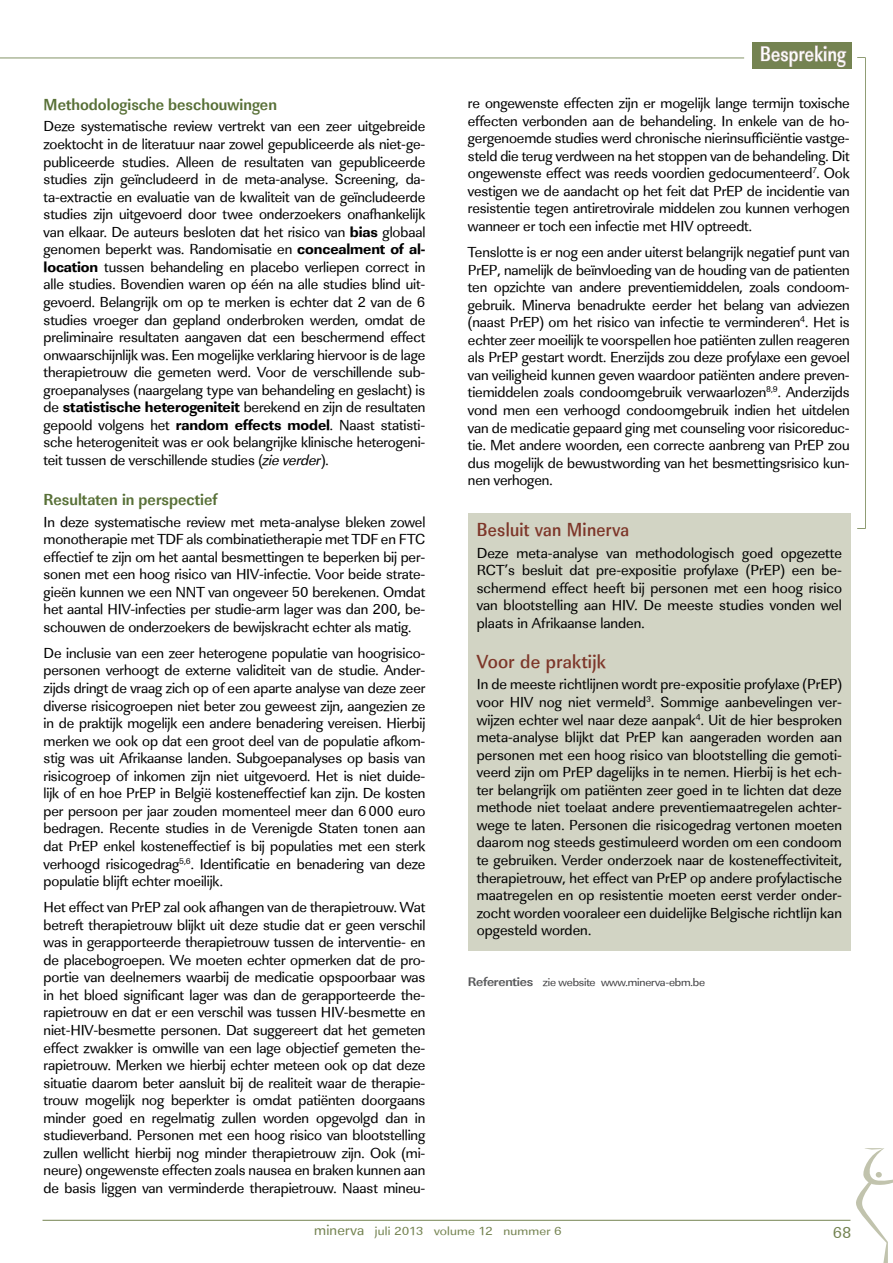
<style>
.page{position:relative;width:893px;height:1263px;background:#fff}
.page>*{position:absolute;margin:0;border:0;box-sizing:border-box;transform-origin:0 0}
.t1{font:500 21.45px "Linear Std Nr";letter-spacing:.015em;color:#fff;scale:.91 1}
.t2{font:500 19.5px "Linear Std Nr";letter-spacing:.015em;color:#7d3629}
.t3{font:500 19.5px "Linear Std Cd";letter-spacing:.015em;color:#7d3629}
.t4{font:700 16.5px "Linear Std Cd";color:#587037}
.t5{font:16.5px "Linear Std";color:#748351}
.t6{font:15px/17.5px "Linear Std";letter-spacing:-.01em;color:#000;text-align:justify}
.t7{font:12.15px "Linear Std";letter-spacing:.01em;color:#748351;scale:1.11 1}
.t8{font:11.4px "Linear Std";letter-spacing:-.02em;color:#414042;scale:1.05 1}
.s1{font-family:"Linear Std Xbold"}
.s2{font-style:italic}
.s3{font-weight:700;font-size:12.9px;color:#58595b}
.s4{font-size:15px}
</style>
<div class="page">
<hr style="left:43px;top:1220px;width:807px;height:1px;background:#748351">
<div style="left:752px;top:43px;width:100px;height:26px;background:#748351"></div>
<svg style="left:761px;top:45px;width:86px;height:23px"></svg>
<div style="left:468px;top:513px;width:382px;height:438px;background:#d2d4c4"></div>
<hr style="left:0;top:58px;width:744px;height:1px;background:#667942">
<hr style="left:865px;top:58px;width:1px;height:471px;background:#667942">
<svg style="left:856px;top:1148px;width:37px;height:115px"></svg>
<p class="t4" style="left:44px;top:94px;width:235px">Methodologische beschouwingen</p>
<p class="t6" style="left:44px;top:118px;width:383px">Deze systematische review vertrekt van een zeer uitgebreide zoektocht in de literatuur naar zowel gepubliceerde als niet-ge&shy;publiceerde studies. Alleen de resultaten van gepubliceerde studies zijn geïncludeerd in de meta-analyse. Screening, da&shy;ta-extractie en evaluatie van de kwaliteit van de geïncludeerde studies zijn uitgevoerd door twee onderzoekers onafhankelijk van elkaar. De auteurs besloten dat het risico van <span class="s1">bias</span> globaal genomen beperkt was. Randomisatie en <span class="s1">concealment of al&shy;location</span> tussen behandeling en placebo verliepen correct in alle studies. Bovendien waren op één na alle studies blind uit&shy;gevoerd. Belangrijk om op te merken is echter dat 2 van de 6 studies vroeger dan gepland onderbroken werden, omdat de preliminaire resultaten aangaven dat een beschermend effect onwaarschijnlijk was. Een mogelijke verklaring hiervoor is de lage therapietrouw die gemeten werd. Voor de verschillende sub&shy;groepanalyses (naargelang type van behandeling en geslacht) is de <span class="s1">statistische heterogeniteit</span> berekend en zijn de resultaten gepoold volgens het <span class="s1">random effects model</span>. Naast statisti&shy;sche heterogeniteit was er ook belangrijke klinische heterogeni&shy;teit tussen de verschillende studies (<span class="s2">zie verder</span>).</p>
<p class="t4" style="left:44px;top:489px;width:175px">Resultaten in perspectief</p>
<p class="t6" style="left:44px;top:513px;width:383px">In deze systematische review met meta-analyse bleken zowel monotherapie met TDF als combinatietherapie met TDF en FTC effectief te zijn om het aantal besmettingen te beperken bij per&shy;sonen met een hoog risico van HIV-infectie. Voor beide strate&shy;gieën kunnen we een NNT van ongeveer 50 berekenen. Omdat het aantal HIV-infecties per studie-arm lager was dan 200, be&shy;schouwen de onderzoekers de bewijskracht echter als matig.</p>
<p class="t6" style="left:44px;top:644px;width:383px">De inclusie van een zeer heterogene populatie van hoogrisico&shy;personen verhoogt de externe validiteit van de studie. Ander&shy;zijds dringt de vraag zich op of een aparte analyse van deze zeer diverse risicogroepen niet beter zou geweest zijn, aangezien ze in de praktijk mogelijk een andere benadering vereisen. Hierbij merken we ook op dat een groot deel van de populatie afkom&shy;stig was uit Afrikaanse landen. Subgoepanalyses op basis van risicogroep of inkomen zijn niet uitgevoerd. Het is niet duide&shy;lijk of en hoe PrEP in België kosteneffectief kan zijn. De kosten per persoon per jaar zouden momenteel meer dan 6000 euro bedragen. Recente studies in de Verenigde Staten tonen aan dat PrEP enkel kosteneffectief is bij populaties met een sterk verhoogd risicogedrag<sup>5,6</sup>. Identificatie en benadering van deze populatie blijft echter moeilijk.</p>
<p class="t6" style="left:44px;top:898px;width:383px">Het effect van PrEP zal ook afhangen van de therapietrouw. Wat betreft therapietrouw blijkt uit deze studie dat er geen verschil was in gerapporteerde therapietrouw tussen de interventie- en de placebogroepen. We moeten echter opmerken dat de pro&shy;portie van deelnemers waarbij de medicatie opspoorbaar was in het bloed significant lager was dan de gerapporteerde the&shy;rapietrouw en dat er een verschil was tussen HIV-besmette en niet-HIV-besmette personen. Dat suggereert dat het gemeten effect zwakker is omwille van een lage objectief gemeten the&shy;rapietrouw. Merken we hierbij echter meteen ook op dat deze situatie daarom beter aansluit bij de realiteit waar de therapie&shy;trouw mogelijk nog beperkter is omdat patiënten doorgaans minder goed en regelmatig zullen worden opgevolgd dan in studieverband. Personen met een hoog risico van blootstelling zullen wellicht hierbij nog minder therapietrouw zijn. Ook (mi&shy;neure) ongewenste effecten zoals nausea en braken kunnen aan de basis liggen van verminderde therapietrouw. Naast mineu-</p>
<h1 class="t1" style="left:760px;top:41px;width:96px">Bespreking</h1>
<p class="t6" style="left:468px;top:94px;width:383px">re ongewenste effecten zijn er mogelijk lange termijn toxische effecten verbonden aan de behandeling. In enkele van de ho&shy;gergenoemde studies werd chronische nierinsufficiëntie vastge&shy;steld die terug verdween na het stoppen van de behandeling. Dit ongewenste effect was reeds voordien gedocumenteerd<sup>7</sup>. Ook vestigen we de aandacht op het feit dat PrEP de incidentie van resistentie tegen antiretrovirale middelen zou kunnen verhogen wanneer er toch een infectie met HIV optreedt.</p>
<p class="t6" style="left:468px;top:243px;width:383px">Tenslotte is er nog een ander uiterst belangrijk negatief punt van PrEP, namelijk de beïnvloeding van de houding van de patienten ten opzichte van andere preventiemiddelen, zoals condoom&shy;gebruik. Minerva benadrukte eerder het belang van adviezen (naast PrEP) om het risico van infectie te verminderen<sup>4</sup>. Het is echter zeer moeilijk te voorspellen hoe patiënten zullen reageren als PrEP gestart wordt. Enerzijds zou deze profylaxe een gevoel van veiligheid kunnen geven waardoor patiënten andere preven&shy;tiemiddelen zoals condoomgebruik verwaarlozen<sup>8,9</sup>. Anderzijds vond men een verhoogd condoomgebruik indien het uitdelen van de medicatie gepaard ging met counseling voor risicoreduc&shy;tie. Met andere woorden, een correcte aanbreng van PrEP zou dus mogelijk de bewustwording van het besmettingsrisico kun&shy;nen verhogen.</p>
<h2 class="t2" style="left:477px;top:518px;width:154px">Besluit van Minerva</h2>
<p class="t6" style="left:477px;top:544px;width:367px">Deze meta-analyse van methodologisch goed opgezette RCT’s besluit dat pre-expositie profylaxe (PrEP) een be&shy;schermend effect heeft bij personen met een hoog risico van blootstelling aan HIV. De meeste studies vonden wel plaats in Afrikaanse landen.</p>
<h2 class="t3" style="left:477px;top:649px;width:131px">Voor de praktijk</h2>
<p class="t6" style="left:477px;top:676px;width:367px">In de meeste richtlijnen wordt pre-expositie profylaxe (PrEP) voor HIV nog niet vermeld<sup>3</sup>. Sommige aanbevelingen ver&shy;wijzen echter wel naar deze aanpak<sup>4</sup>. Uit de hier besproken meta-analyse blijkt dat PrEP kan aangeraden worden aan personen met een hoog risico van blootstelling die gemoti&shy;veerd zijn om PrEP dagelijks in te nemen. Hierbij is het ech&shy;ter belangrijk om patiënten zeer goed in te lichten dat deze methode niet toelaat andere preventiemaatregelen achter&shy;wege te laten. Personen die risicogedrag vertonen moeten daarom nog steeds gestimuleerd worden om een condoom te gebruiken. Verder onderzoek naar de kosteneffectiviteit, therapietrouw, het effect van PrEP op andere profylactische maatregelen en op resistentie moeten eerst verder onder&shy;zocht worden vooraleer een duidelijke Belgische richtlijn kan opgesteld worden.</p>
<p class="t8" style="left:468px;top:975px;width:228px"><span class="s3">Referenties</span> zie website www.minerva-ebm.be</p>
<p class="t7" style="left:314px;top:1224px;width:224px"><span class="s4">minerva</span> juli 2013 volume 12 nummer 6</p>
<p class="t5" style="left:833px;top:1223px;width:20px">68</p>
</div>
